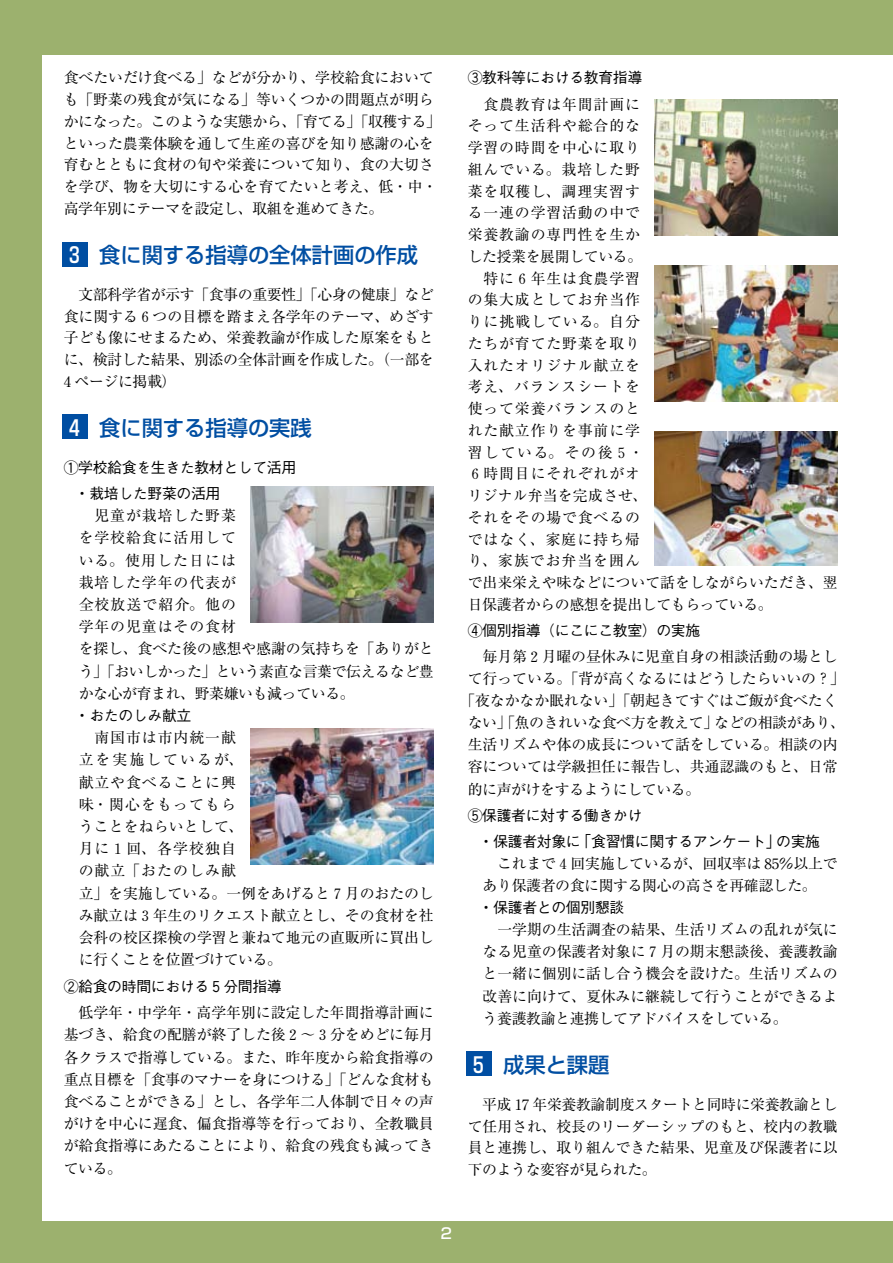
<style>
.page{position:relative;width:893px;height:1263px;background:#9cb16e}
.page>*{position:absolute;margin:0;border:0;box-sizing:border-box;transform-origin:0 0}
.t1{font:500 21.3px "Shin Go";color:#004ea2}
.t2{font:14.85px/22.2px "Ryumin";letter-spacing:-.005em;color:#000;text-align:justify}
.t3{font:14.85px/21.8px "Ryumin";letter-spacing:.055em;color:#000}
.t4{font:500 14.85px/26px "Gothic BBB";letter-spacing:-.025em;color:#000}
.t5{font:14.85px/22px "Ryumin";letter-spacing:-.025em;color:#000}
.s1{color:#fff}
</style>
<div class="page">
<div style="left:43px;top:55px;width:850px;height:1165px;background:#fff"></div>
<div style="left:63px;top:242px;width:25px;height:25px;background:#004ea2"></div>
<div style="left:63px;top:414px;width:25px;height:25px;background:#004ea2"></div>
<div style="left:466px;top:1051px;width:25px;height:25px;background:#004ea2"></div>
<img style="left:251px;top:728px;width:183px;height:136px">
<img style="left:251px;top:487px;width:183px;height:136px">
<img style="left:655px;top:100px;width:183px;height:136px">
<img style="left:655px;top:265px;width:183px;height:136px">
<img style="left:655px;top:431px;width:183px;height:135px">
<p class="t2" style="left:64px;top:67px;width:379px;line-height:21.8px;text-align:left">食べたいだけ食べる」などが分かり、学校給食においても「野菜の残食が気になる」等いくつかの問題点が明らかになった。このような実態から、「育てる」「収穫する」といった農業体験を通して生産の喜びを知り感謝の心を育むとともに食材の旬や栄養について知り、食の大切さを学び、物を大切にする心を育てたいと考え、低・中・高学年別にテーマを設定し、取組を進めてきた。</p>
<h1 class="t1" style="left:64px;top:241px;width:356px"><span class="s1">３</span> 食に関する指導の全体計画の作成</h1>
<p class="t2" style="left:64px;top:283px;width:371px;line-height:21.8px">　文部科学省が示す「食事の重要性」「心身の健康」など食に関する６つの目標を踏まえ各学年のテーマ、めざす子ども像にせまるため、栄養教諭が作成した原案をもとに、検討した結果、別添の全体計画を作成した。（一部を4 ページに掲載）</p>
<h1 class="t1" style="left:64px;top:414px;width:250px"><span class="s1">４</span> 食に関する指導の実践</h1>
<p class="t4" style="left:75px;top:455px;width:223px;text-indent:-11px">①学校給食を生きた教材として活用・栽培した野菜の活用</p>
<p class="t2" style="left:79px;top:504px;width:357px;text-align:left">　児童が栽培した野菜<br>を学校給食に活用して<br>いる。使用した日には<br>栽培した学年の代表が<br>全校放送で紹介。他の<br>学年の児童はその食材<br>を探し、食べた後の感想や感謝の気持ちを「ありがとう」「おいしかった」という素直な言葉で伝えるなど豊かな心が育まれ、野菜嫌いも減っている。</p>
<p class="t4" style="left:75px;top:703px;width:118px">・おたのしみ献立</p>
<p class="t2" style="left:79px;top:726px;width:357px;text-align:left">　南国市は市内統一献<br>立を実施しているが、<br>献立や食べることに興<br>味・関心をもってもら<br>うことをねらいとして、<br>月に１回、各学校独自<br>の献立「おたのしみ献<br>立」を実施している。一例をあげると７月のおたのしみ献立は３年生のリクエスト献立とし、その食材を社会科の校区探検の学習と兼ねて地元の直販所に買出しに行くことを位置づけている。</p>
<p class="t4" style="left:64px;top:974px;width:220px">②給食の時間における５分間指導</p>
<p class="t2" style="left:64px;top:1001px;width:371px">　低学年・中学年・高学年別に設定した年間指導計画に基づき、給食の配膳が終了した後２〜３分をめどに毎月各クラスで指導している。また、昨年度から給食指導の重点目標を「食事のマナーを身につける」「どんな食材も食べることができる」とし、各学年二人体制で日々の声がけを中心に遅食、偏食指導等を行っており、全教職員が給食指導にあたることにより、給食の残食も減ってきている。</p>
<p class="t4" style="left:468px;top:65px;width:176px">③教科等における教育指導</p>
<p class="t3" style="left:468px;top:93px;width:371px">　食農教育は年間計画に<br>そって生活科や総合的な<br>学習の時間を中心に取り<br>組んでいる。栽培した野<br>菜を収穫し、調理実習す<br>る一連の学習活動の中で<br>栄養教諭の専門性を生か<br>した授業を展開している。<br>　特に６年生は食農学習<br>の集大成としてお弁当作<br>りに挑戦している。自分<br>たちが育てた野菜を取り<br>入れたオリジナル献立を<br>考え、バランスシートを<br>使って栄養バランスのと<br>れた献立作りを事前に学<br>習している。その後５・<br>６時間目にそれぞれがオ<br>リジナル弁当を完成させ、<br>それをその場で食べるの<br>ではなく、家庭に持ち帰<br>り、家族でお弁当を囲ん<br>で出来栄えや味などについて話をしながらいただき、翌日保護者からの感想を提出してもらっている。</p>
<p class="t4" style="left:468px;top:618px;width:234px">④個別指導（にこにこ教室）の実施</p>
<p class="t2" style="left:468px;top:645px;width:371px">　毎月第２月曜の昼休みに児童自身の相談活動の場とし</p>
<p class="t2" style="left:468px;top:667px;width:379px">て行っている。「背が高くなるにはどうしたらいいの？」</p>
<p class="t2" style="left:460px;top:689px;width:379px">「夜なかなか眠れない」「朝起きてすぐはご飯が食べたく</p>
<p class="t5" style="left:468px;top:711px;width:379px">ない」「魚のきれいな食べ方を教えて」などの相談があり、</p>
<p class="t2" style="left:468px;top:733px;width:371px">生活リズムや体の成長について話をしている。相談の内</p>
<p class="t2" style="left:468px;top:755px;width:371px">容については学級担任に報告し、共通認識のもと、日常</p>
<p class="t5" style="left:468px;top:778px;width:234px">的に声がけをするようにしている。</p>
<p class="t4" style="left:479px;top:803px;width:343px;text-indent:-11px">⑤保護者に対する働きかけ<br>・保護者対象に「食習慣に関するアンケート」の実施</p>
<p class="t5" style="left:483px;top:852px;width:357px">　これまで４回実施しているが、回収率は 85％以上であり保護者の食に関する関心の高さを再確認した。</p>
<p class="t4" style="left:479px;top:895px;width:147px">・保護者との個別懇談</p>
<p class="t2" style="left:483px;top:918px;width:357px">　一学期の生活調査の結果、生活リズムの乱れが気になる児童の保護者対象に７月の期末懇談後、養護教諭と一緒に個別に話し合う機会を設けた。生活リズムの改善に向けて、夏休みに継続して行うことができるよう養護教諭と連携してアドバイスをしている。</p>
<h1 class="t1" style="left:468px;top:1050px;width:143px"><span class="s1">５</span> 成果と課題</h1>
<p class="t2" style="left:468px;top:1093px;width:371px;line-height:21.8px">　平成 17 年栄養教諭制度スタートと同時に栄養教諭として任用され、校長のリーダーシップのもと、校内の教職員と連携し、取り組んできた結果、児童及び保護者に以下のような変容が見られた。</p>
</div>
